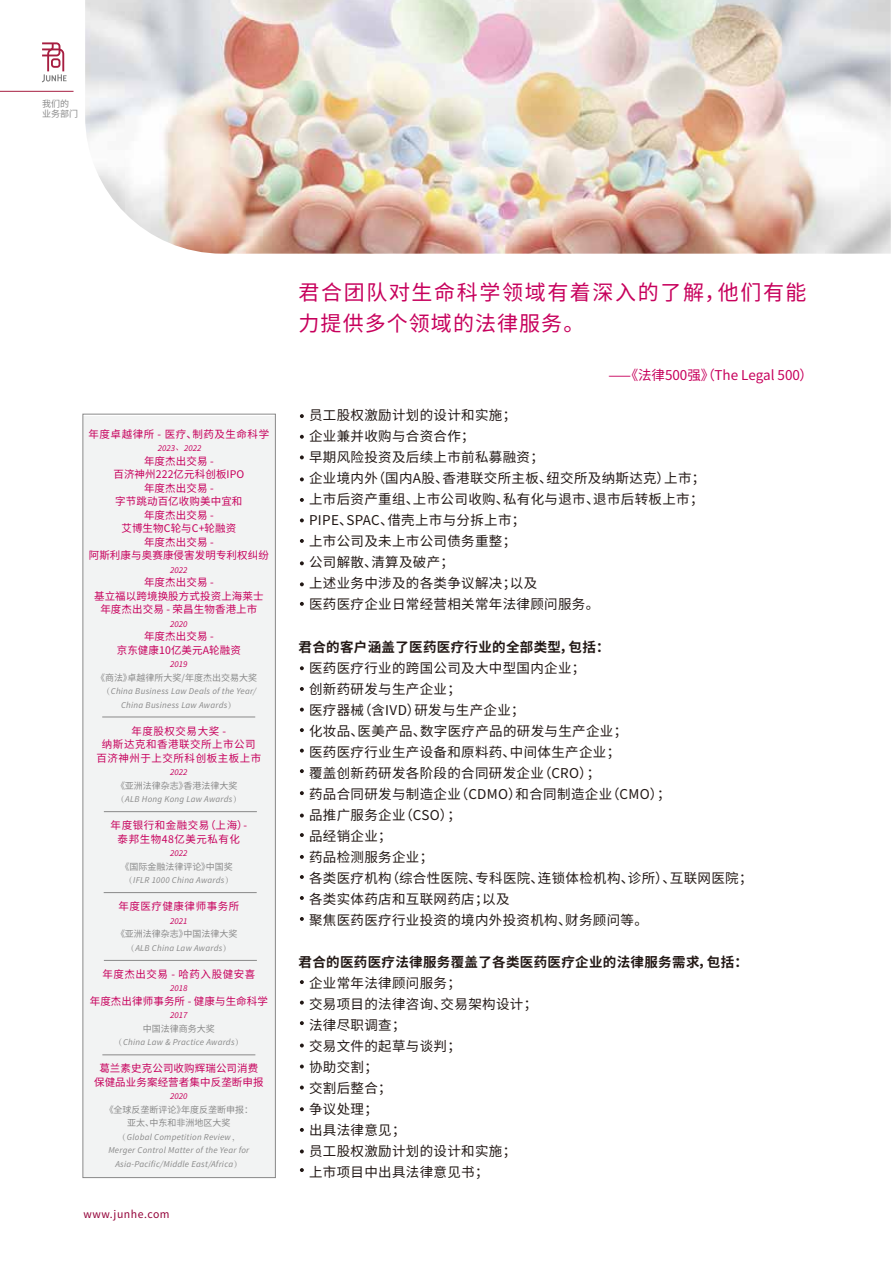
<style>
.page{position:relative;width:893px;height:1263px;background:#fff}
.page>*{position:absolute;margin:0;border:0;box-sizing:border-box;transform-origin:0 0}
.t1{font:21px/31.5px "Source Han Sans CN";letter-spacing:.075em;color:#c7005c}
.t2{font:13.5px/21px "Source Han Sans CN";letter-spacing:.025em;color:#221815}
.t3{font:700 13.5px "Source Han Sans CN";letter-spacing:.025em;color:#221815}
.t4{font:13.5px "Source Han Sans CN";color:#c7005c}
.t5{font:10.5px/13.5px "Source Han Sans CN";letter-spacing:.01em;color:#c7005c;text-align:center}
.t6{font:10.5px/13.5px "Source Han Sans CN";letter-spacing:.05em;color:#c7005c;text-align:center}
.t7{font:10.5px "Source Han Sans CN";letter-spacing:.05em;color:#930038}
.t8{font:italic 9px/13.5px "Source Sans Pro";letter-spacing:.025em;color:#898989;text-align:center}
.t9{font:9px/10.8px "Source Han Sans CN";color:#898989}
.t10{font:italic 9px "Source Sans Pro";color:#c7005c}
.s1{font-family:"Adobe Song Std";font-weight:300;font-style:normal}
</style>
<div class="page">
<img style="left:85px;top:0;width:806px;height:254px">
<svg style="left:42px;top:42px;width:25px;height:40px"></svg>
<hr style="left:0;top:91px;width:74px;height:1px;background:#a71e41">
<div style="left:83px;top:416px;width:192px;height:761px;background:#f2f3f3"></div>
<div style="left:83px;top:414px;width:193px;height:764px;border:1px solid #898989"></div>
<hr style="left:104px;top:811px;width:153px;height:1px;background:#898989">
<hr style="left:104px;top:960px;width:153px;height:1px;background:#898989">
<hr style="left:102px;top:1054px;width:153px;height:1px;background:#898989">
<svg style="left:300px;top:414px;width:4px;height:4px"></svg>
<svg style="left:300px;top:435px;width:4px;height:4px"></svg>
<svg style="left:300px;top:455px;width:4px;height:4px"></svg>
<svg style="left:300px;top:477px;width:4px;height:4px"></svg>
<svg style="left:300px;top:498px;width:4px;height:4px"></svg>
<svg style="left:300px;top:518px;width:4px;height:4px"></svg>
<svg style="left:300px;top:539px;width:4px;height:4px"></svg>
<svg style="left:300px;top:561px;width:4px;height:4px"></svg>
<svg style="left:300px;top:582px;width:4px;height:4px"></svg>
<svg style="left:300px;top:602px;width:4px;height:4px"></svg>
<svg style="left:300px;top:687px;width:4px;height:4px"></svg>
<svg style="left:300px;top:708px;width:4px;height:3px"></svg>
<svg style="left:300px;top:728px;width:4px;height:4px"></svg>
<svg style="left:300px;top:749px;width:4px;height:3px"></svg>
<svg style="left:300px;top:769px;width:4px;height:4px"></svg>
<svg style="left:300px;top:791px;width:4px;height:4px"></svg>
<svg style="left:300px;top:813px;width:4px;height:4px"></svg>
<svg style="left:300px;top:833px;width:4px;height:4px"></svg>
<svg style="left:300px;top:917px;width:4px;height:4px"></svg>
<svg style="left:300px;top:980px;width:4px;height:4px"></svg>
<svg style="left:300px;top:1001px;width:4px;height:3px"></svg>
<svg style="left:300px;top:1021px;width:4px;height:4px"></svg>
<svg style="left:300px;top:1043px;width:4px;height:4px"></svg>
<svg style="left:300px;top:1064px;width:4px;height:4px"></svg>
<svg style="left:300px;top:1085px;width:4px;height:4px"></svg>
<svg style="left:300px;top:1107px;width:4px;height:4px"></svg>
<svg style="left:300px;top:1128px;width:4px;height:4px"></svg>
<svg style="left:300px;top:1168px;width:4px;height:4px"></svg>
<svg style="left:300px;top:666px;width:4px;height:4px"></svg>
<svg style="left:300px;top:855px;width:4px;height:4px"></svg>
<svg style="left:300px;top:875px;width:4px;height:4px"></svg>
<svg style="left:300px;top:896px;width:4px;height:4px"></svg>
<hr style="left:104px;top:892px;width:153px;height:1px;background:#898989">
<hr style="left:102px;top:717px;width:153px;height:1px;background:#898989">
<svg style="left:300px;top:1149px;width:4px;height:4px"></svg>
<p class="t9" style="left:42px;top:98px;width:37px">我们的业务部门</p>
<p class="t6" style="left:89px;top:427px;width:182px">年度卓越律所 - 医疗、制药及生命科学</p>
<p class="t10" style="left:158px;top:442px;width:45px">2023<span class="s1">、</span>2022</p>
<p class="t5" style="left:89px;top:454px;width:182px">年度杰出交易 -<br>百济神州222亿元科创板IPO<br>年度杰出交易 -<br>字节跳动百亿收购美中宜和<br>年度杰出交易 -<br>艾博生物C轮与C+轮融资<br>年度杰出交易 -<br>阿斯利康与奥赛康侵害发明专利权纠纷</p>
<p class="t10" style="left:170px;top:564px;width:19px">2022</p>
<p class="t5" style="left:94px;top:576px;width:171px">年度杰出交易 -<br>基立福以跨境换股方式投资上海莱士年度杰出交易 - 荣昌生物香港上市</p>
<p class="t10" style="left:170px;top:618px;width:19px">2020</p>
<p class="t5" style="left:117px;top:630px;width:126px">年度杰出交易 -<br>京东健康10亿美元A轮融资</p>
<p class="t10" style="left:170px;top:658px;width:19px">2019</p>
<p class="t9" style="left:96px;top:672px;width:162px">《商法》卓越律所大奖/年度杰出交易大奖</p>
<p class="t8" style="left:102px;top:684px;width:156px"><span class="s1">（</span>China Business Law Deals of the Year/<br>China Business Law Awards<span class="s1">）</span></p>
<p class="t6" style="left:96px;top:724px;width:166px">年度股权交易大奖 -<br>纳斯达克和香港联交所上市公司百济神州于上交所科创板主板上市</p>
<p class="t10" style="left:170px;top:766px;width:19px">2022</p>
<p class="t9" style="left:116px;top:780px;width:123px">《亚洲法律杂志》香港法律大奖</p>
<p class="t8" style="left:116px;top:792px;width:127px"><span class="s1">（</span>ALB Hong Kong Law Awards<span class="s1">）</span></p>
<p class="t6" style="left:111px;top:819px;width:139px">年度银行和金融交易（上海）-泰邦生物48亿美元私有化</p>
<p class="t10" style="left:170px;top:847px;width:19px">2022</p>
<p class="t9" style="left:121px;top:861px;width:114px">《国际金融法律评论》中国奖</p>
<p class="t8" style="left:124px;top:873px;width:111px"><span class="s1">（</span>IFLR 1000 China Awards<span class="s1">）</span></p>
<p class="t6" style="left:118px;top:900px;width:122px">年度医疗健康律师事务所</p>
<p class="t10" style="left:170px;top:915px;width:19px">2021</p>
<p class="t9" style="left:116px;top:928px;width:123px">《亚洲法律杂志》中国法律大奖</p>
<p class="t8" style="left:126px;top:941px;width:107px"><span class="s1">（</span>ALB China Law Awards<span class="s1">）</span></p>
<p class="t6" style="left:103px;top:967px;width:154px">年度杰出交易 - 哈药入股健安喜</p>
<p class="t10" style="left:170px;top:982px;width:19px">2018</p>
<p class="t5" style="left:90px;top:994px;width:180px">年度杰出律师事务所 - 健康与生命科学</p>
<p class="t10" style="left:170px;top:1009px;width:19px">2017</p>
<p class="t9" style="left:143px;top:1023px;width:74px">中国法律商务大奖</p>
<p class="t8" style="left:114px;top:1035px;width:131px"><span class="s1">（</span>China Law &amp; Practice Awards<span class="s1">）</span></p>
<p class="t5" style="left:94px;top:1062px;width:171px">葛兰素史克公司收购辉瑞公司消费保健品业务案经营者集中反垄断申报</p>
<p class="t10" style="left:170px;top:1090px;width:19px">2020</p>
<p class="t9" style="left:105px;top:1103px;width:150px;line-height:13.5px;text-align:center">《全球反垄断评论》年度反垄断申报：亚太、中东和非洲地区大奖</p>
<p class="t8" style="left:108px;top:1130px;width:143px"><span class="s1">（</span>Global Competition Review<span class="s1">，<br></span>Merger Control Matter of the Year for<br>Asia-Pacific/Middle East/Africa<span class="s1">）</span></p>
<p class="t7" style="left:84px;top:1208px;width:88px">www.junhe.com</p>
<h1 class="t1" style="left:298px;top:276px;width:510px">君合团队对生命科学领域有着深入的了解，他们有能力提供多个领域的法律服务。</h1>
<p class="t4" style="left:609px;top:368px;width:206px">⸺《法律500强》（The Legal 500）</p>
<p class="t2" style="left:309px;top:405px;width:398px">员工股权激励计划的设计和实施；<br>企业兼并收购与合资合作；<br>早期风险投资及后续上市前私募融资；<br>企业境内外（国内A股、香港联交所主板、纽交所及纳斯达克）上市；上市后资产重组、上市公司收购、私有化与退市、退市后转板上市；<br>PIPE、SPAC、借壳上市与分拆上市；<br>上市公司及未上市公司债务重整；<br>公司解散、清算及破产；<br>上述业务中涉及的各类争议解决；以及<br>医药医疗企业日常经营相关常年法律顾问服务。</p>
<p class="t3" style="left:298px;top:639px;width:313px">君合的客户涵盖了医药医疗行业的全部类型，包括：</p>
<p class="t2" style="left:309px;top:657px;width:445px">医药医疗行业的跨国公司及大中型国内企业；<br>创新药研发与生产企业；<br>医疗器械（含IVD）研发与生产企业；<br>化妆品、医美产品、数字医疗产品的研发与生产企业；<br>医药医疗行业生产设备和原料药、中间体生产企业；<br>覆盖创新药研发各阶段的合同研发企业（CRO）；<br>药品合同研发与制造企业（CDMO）和合同制造企业（CMO）；<br>品推广服务企业（CSO）；<br>品经销企业；<br>药品检测服务企业；<br>各类医疗机构（综合性医院、专科医院、连锁体检机构、诊所）、互联网医院；各类实体药店和互联网药店；以及<br>聚焦医药医疗行业投资的境内外投资机构、财务顾问等。</p>
<p class="t3" style="left:298px;top:954px;width:451px">君合的医药医疗法律服务覆盖了各类医药医疗企业的法律服务需求，包括：</p>
<p class="t2" style="left:309px;top:972px;width:230px">企业常年法律顾问服务；<br>交易项目的法律咨询、交易架构设计；法律尽职调查；<br>交易文件的起草与谈判；<br>协助交割；<br>交割后整合；<br>争议处理；<br>出具法律意见；<br>员工股权激励计划的设计和实施；<br>上市项目中出具法律意见书；</p>
</div>
